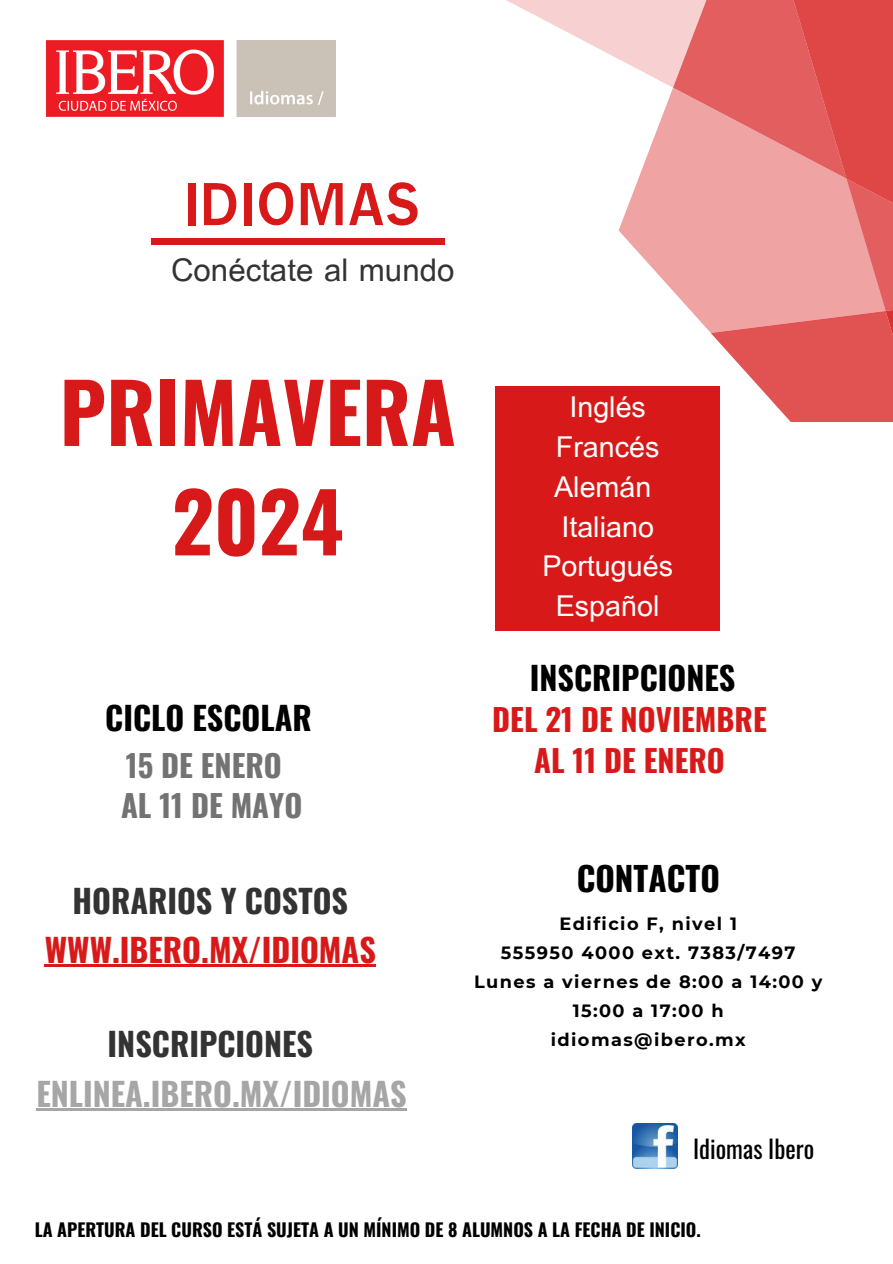
<style>
.page{position:relative;width:893px;height:1264px;background:#fff}
.page>*{position:absolute;margin:0;border:0;box-sizing:border-box;transform-origin:0 0}
.t1{font:700 81.6px "Oswald";color:#d81919}
.t2{font:700 60px "Garuda";color:#d81919}
.t3{font:700 33.3px "Oswald";color:#000}
.t4{font:700 32.25px "Oswald";color:#333}
.t5{font:700 32.25px "Oswald";color:#000}
.t6{font:700 32.25px "Oswald";color:#a6a6a6}
.t7{font:700 32.25px "Oswald";color:#d81919}
.t8{font:31.2px "Garuda";color:#333}
.t9{font:700 30.75px "Oswald";color:#d81919}
.t10{font:700 30.75px "Oswald";color:#737373}
.t11{font:28.65px "Garuda";color:#fff}
.t12{font:24.6px "Oswald";color:#000}
.t13{font:700 18px "Oswald";color:#000}
.t14{font:700 17.7px/29.2px "Montserrat";letter-spacing:.08em;color:#000;text-align:center}
</style>
<div class="page">
<svg style="left:506px;top:0;width:386px;height:421px"></svg>
<div style="left:151px;top:238px;width:294px;height:7px;background:#d81919"></div>
<div style="left:495px;top:386px;width:224px;height:245px;background:#d81919"></div>
<img style="left:632px;top:1123px;width:45px;height:45px">
<hr style="left:45px;top:964px;width:331px;height:3px;background:#d81919">
<hr style="left:36px;top:1108px;width:371px;height:2px;background:#a6a6a6">
<img style="left:46px;top:40px;width:289px;height:77px">
<p class="t2" style="left:183px;top:169px;width:239px">IDIOMAS</p>
<p class="t8" style="left:171px;top:251px;width:285px">Conéctate al mundo</p>
<p class="t1" style="left:60px;top:348px;width:398px">PRIMAVERA</p>
<p class="t1" style="left:172px;top:458px;width:173px">2024</p>
<p class="t5" style="left:105px;top:692px;width:208px">CICLO ESCOLAR</p>
<p class="t10" style="left:126px;top:741px;width:157px">15 DE ENERO</p>
<p class="t10" style="left:121px;top:781px;width:183px">AL 11 DE MAYO</p>
<p class="t4" style="left:73px;top:875px;width:277px">HORARIOS Y COSTOS</p>
<p class="t7" style="left:45px;top:924px;width:332px">WWW.IBERO.MX/IDIOMAS</p>
<p class="t4" style="left:108px;top:1018px;width:207px">INSCRIPCIONES</p>
<p class="t6" style="left:36px;top:1068px;width:372px">ENLINEA.IBERO.MX/IDIOMAS</p>
<p class="t11" style="left:569px;top:390px;width:78px">Inglés</p>
<p class="t11" style="left:556px;top:430px;width:105px">Francés</p>
<p class="t11" style="left:554px;top:470px;width:99px">Alemán</p>
<p class="t11" style="left:561px;top:510px;width:94px">Italiano</p>
<p class="t11" style="left:542px;top:549px;width:132px">Portugués</p>
<p class="t11" style="left:556px;top:589px;width:105px">Español</p>
<p class="t5" style="left:530px;top:652px;width:207px">INSCRIPCIONES</p>
<p class="t9" style="left:492px;top:695px;width:276px">DEL 21 DE NOVIEMBRE</p>
<p class="t9" style="left:534px;top:735px;width:192px">AL 11 DE ENERO</p>
<p class="t3" style="left:576px;top:852px;width:145px">CONTACTO</p>
<p class="t14" style="left:559px;top:908px;width:179px">Edificio F, nivel 1</p>
<p class="t14" style="left:501px;top:937px;width:296px">555950 4000 ext. 7383/7497</p>
<p class="t14" style="left:474px;top:967px;width:350px">Lunes a viernes de 8:00 a 14:00 y<br>15:00 a 17:00 h</p>
<p class="t14" style="left:550px;top:1025px;width:196px">idiomas@ibero.mx</p>
<p class="t12" style="left:693px;top:1129px;width:123px">Idiomas Ibero</p>
<p class="t13" style="left:35px;top:1215px;width:667px">LA APERTURA DEL CURSO ESTÁ SUJETA A UN MÍNIMO DE 8 ALUMNOS A LA FECHA DE INICIO.</p>
</div>
